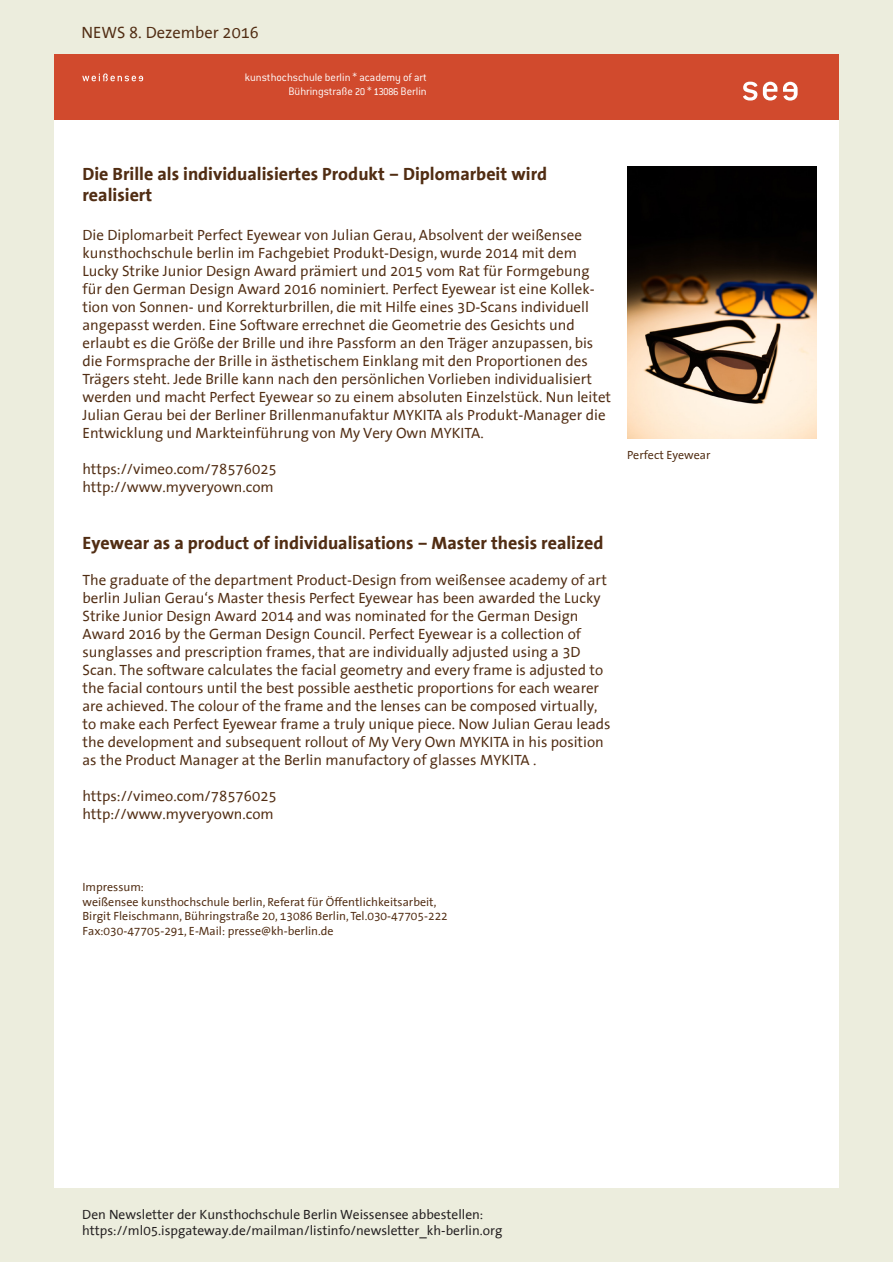
<style>
.page{position:relative;width:893px;height:1263px;background:#fff}
.page>*{position:absolute;margin:0;border:0;box-sizing:border-box;transform-origin:0 0}
.Überschrift{font:700 18px/21.6px "The Sans Office";color:#512d13}
.Kopfzeile-News{font:16.5px "The Sans Office";color:#512d13}
.Fließtext{font:15px/18px "The Sans Office";color:#512d13}
.t1{font:13.5px/16.2px "The Sans Office";color:#231f20}
.Bildunterschrift{font:12px "The Sans Office";color:#512d13}
.t2{font:300 12px/14.4px "Weiensee Diktator";color:#fff;text-align:right}
.Impressum{font:12px "The Sans Office";color:#512d13}
</style>
<div class="page">
<div style="left:0;top:0;width:893px;height:1262px;background:#eceddd"></div>
<div style="left:54px;top:54px;width:785px;height:1134px;background:#fff"></div>
<div style="left:54px;top:54px;width:785px;height:66px;background:#d14a2d"></div>
<svg style="left:743px;top:82px;width:14px;height:19px"></svg>
<svg style="left:763px;top:82px;width:14px;height:19px"></svg>
<svg style="left:783px;top:82px;width:15px;height:19px"></svg>
<svg style="left:82px;top:73px;width:61px;height:8px"></svg>
<img style="left:627px;top:166px;width:189px;height:272px">
<p class="Kopfzeile-News" style="left:82px;top:24px;width:179px">NEWS 8. Dezember 2016</p>
<p class="t2" style="left:245px;top:70px;width:183px">kunsthochschule berlin * academy of art<br>Bühringstraße 20 * 13086 Berlin</p>
<p class="Überschrift" style="left:82px;top:163px;width:466px">Die Brille als individualisiertes Produkt – Diplomarbeit wird realisiert</p>
<p class="Fließtext" style="left:82px;top:226px;width:530px">Die Diplomarbeit Perfect Eyewear von Julian Gerau, Absolvent der weißensee kunsthochschule berlin im Fachgebiet Produkt-Design, wurde 2014 mit dem Lucky Strike Junior Design Award prämiert und 2015 vom Rat für Formgebung für den German Design Award 2016 nominiert. Perfect Eyewear ist eine Kollek&shy;tion von Sonnen- und Korrekturbrillen, die mit Hilfe eines 3D-Scans individuell angepasst werden. Eine Software errechnet die Geometrie des Gesichts und erlaubt es die Größe der Brille und ihre Passform an den Träger anzupassen, bis die Formsprache der Brille in ästhetischem Einklang mit den Proportionen des Trägers steht. Jede Brille kann nach den persönlichen Vorlieben individualisiert werden und macht Perfect Eyewear so zu einem absoluten Einzelstück. Nun leitet Julian Gerau bei der Berliner Brillenmanufaktur MYKITA als Produkt-Manager die Entwicklung und Markteinführung von My Very Own MYKITA.</p>
<p class="Fließtext" style="left:82px;top:460px;width:196px">https://vimeo.com/78576025</p>
<p class="Fließtext" style="left:82px;top:478px;width:193px">http://www.myveryown.com</p>
<p class="Überschrift" style="left:82px;top:533px;width:523px">Eyewear as a product of individualisations – Master thesis realized</p>
<p class="Fließtext" style="left:82px;top:572px;width:530px">The graduate of the department Product-Design from weißensee academy of art berlin Julian Gerau‘s Master thesis Perfect Eyewear has been awarded the Lucky Strike Junior Design Award 2014 and was nominated for the German Design Award 2016 by the German Design Council. Perfect Eyewear is a collection of sunglasses and prescription frames, that are individually adjusted using a 3D Scan. The software calculates the facial geometry and every frame is adjusted to the facial contours until the best possible aesthetic proportions for each wearer are achieved. The colour of the frame and the lenses can be composed virtually, to make each Perfect Eyewear frame a truly unique piece. Now Julian Gerau leads the development and subsequent rollout of My Very Own MYKITA in his position as the Product Manager at the Berlin manufactory of glasses MYKITA .</p>
<p class="Fließtext" style="left:82px;top:788px;width:196px">https://vimeo.com/78576025</p>
<p class="Fließtext" style="left:82px;top:806px;width:193px">http://www.myveryown.com</p>
<p class="Impressum" style="left:627px;top:448px;width:85px">Perfect Eyewear</p>
<p class="Bildunterschrift" style="left:82px;top:881px;width:63px">Impressum:</p>
<p class="Bildunterschrift" style="left:82px;top:895px;width:355px">weißensee kunsthochschule berlin, Referat für Öffentlichkeitsarbeit,</p>
<p class="Bildunterschrift" style="left:82px;top:910px;width:367px">Birgit Fleischmann, Bühringstraße 20, 13086 Berlin, Tel.030-47705-222</p>
<p class="Bildunterschrift" style="left:82px;top:924px;width:253px">Fax:030-47705-291, E-Mail: presse@kh-berlin.de</p>
<p class="t1" style="left:82px;top:1207px;width:422px">Den Newsletter der Kunsthochschule Berlin Weissensee abbestellen: https://ml05.ispgateway.de/mailman/listinfo/newsletter_kh-berlin.org</p>
</div>
